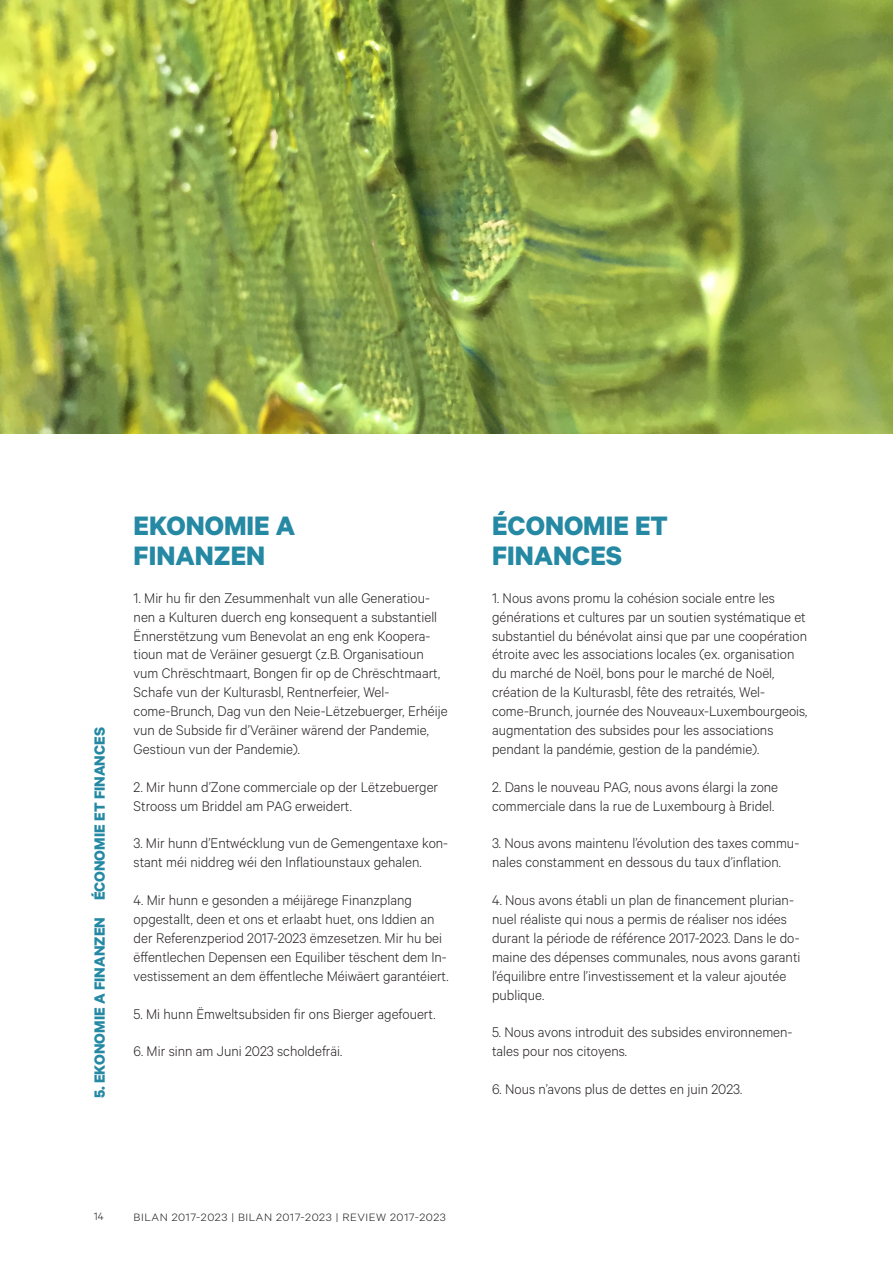
<style>
.page{position:relative;width:893px;height:1263px;background:#fff}
.page>*{position:absolute;margin:0;border:0;box-sizing:border-box;transform-origin:0 0}
._00_PAGE_COUL_TITRE{font:700 30px "Calibre";color:#2589a4}
.t1{font:700 16.65px "Calibre";color:#2589a4}
._00_PAGE_COUL_TITRE-2{font:300 15.75px/18.9px "Calibre";color:#231f20}
.t2{font:300 12px "Calibre";letter-spacing:.04em;color:#231f20;scale:1.1 1}
.t3{font:300 12px "Calibre";letter-spacing:.04em;color:#231f20}
</style>
<div class="page">
<img style="left:0;top:0;width:893px;height:434px">
<p class="t1" style="left:90px;top:1098px;width:373px;rotate:-90deg">5. EKONOMIE A FINANZEN ÉCONOMIE ET FINANCES</p>
<p class="_00_PAGE_COUL_TITRE" style="left:134px;top:507px;width:163px">EKONOMIE A</p>
<p class="_00_PAGE_COUL_TITRE" style="left:134px;top:537px;width:133px">FINANZEN</p>
<p class="_00_PAGE_COUL_TITRE-2" style="left:134px;top:588px;width:315px">1. Mir hu fir den Zesummenhalt vun alle Generatiou&shy;nen a Kulturen duerch eng konsequent a substantiell Ënnerstëtzung vum Benevolat an eng enk Koopera&shy;tioun mat de Veräiner gesuergt (z.B. Organisatioun vum Chrëschtmaart, Bongen fir op de Chrëschtmaart, Schafe vun der Kulturasbl, Rentnerfeier, Wel&shy;come-Brunch, Dag vun den Neie-Lëtzebuerger, Erhéije vun de Subside fir d’Veräiner wärend der Pandemie, Gestioun vun der Pandemie).</p>
<p class="_00_PAGE_COUL_TITRE-2" style="left:134px;top:777px;width:306px">2. Mir hunn d’Zone commerciale op der Lëtzebuerger<br>Strooss um Briddel am PAG erweidert.</p>
<p class="_00_PAGE_COUL_TITRE-2" style="left:134px;top:833px;width:316px">3. Mir hunn d’Entwécklung vun de Gemengentaxe kon&shy;stant méi niddreg wéi den Inflatiounstaux gehalen.</p>
<p class="_00_PAGE_COUL_TITRE-2" style="left:134px;top:890px;width:316px">4. Mir hunn e gesonden a méijärege Finanzplang opgestallt, deen et ons et erlaabt huet, ons Iddien an der Referenzperiod 2017-2023 ëmzesetzen. Mir hu bei ëffentlechen Depensen een Equiliber tëschent dem In&shy;vestissement an dem ëffentleche Méiwäert garantéiert.</p>
<p class="_00_PAGE_COUL_TITRE-2" style="left:134px;top:1003px;width:303px">5. Mi hunn Ëmweltsubsiden fir ons Bierger agefouert.</p>
<p class="_00_PAGE_COUL_TITRE-2" style="left:134px;top:1041px;width:210px">6. Mir sinn am Juni 2023 scholdefräi.</p>
<p class="_00_PAGE_COUL_TITRE" style="left:492px;top:507px;width:177px">ÉCONOMIE ET</p>
<p class="_00_PAGE_COUL_TITRE" style="left:492px;top:537px;width:132px">FINANCES</p>
<p class="_00_PAGE_COUL_TITRE-2" style="left:492px;top:588px;width:317px">1. Nous avons promu la cohésion sociale entre les générations et cultures par un soutien systématique et substantiel du bénévolat ainsi que par une coopération étroite avec les associations locales (ex. organisation du marché de Noël, bons pour le marché de Noël, création de la Kulturasbl, fête des retraités, Wel&shy;come-Brunch, journée des Nouveaux-Luxembourgeois, augmentation des subsides pour les associations pendant la pandémie, gestion de la pandémie).</p>
<p class="_00_PAGE_COUL_TITRE-2" style="left:492px;top:777px;width:288px">2. Dans le nouveau PAG, nous avons élargi la zone commerciale dans la rue de Luxembourg à Bridel.</p>
<p class="_00_PAGE_COUL_TITRE-2" style="left:492px;top:833px;width:309px">3. Nous avons maintenu l’évolution des taxes commu&shy;nales constamment en dessous du taux d’inflation.</p>
<p class="_00_PAGE_COUL_TITRE-2" style="left:492px;top:890px;width:310px">4. Nous avons établi un plan de financement plurian&shy;nuel réaliste qui nous a permis de réaliser nos idées durant la période de référence 2017-2023. Dans le do&shy;maine des dépenses communales, nous avons garanti l’équilibre entre l’investissement et la valeur ajoutée publique.</p>
<p class="_00_PAGE_COUL_TITRE-2" style="left:492px;top:1022px;width:302px">5. Nous avons introduit des subsides environnemen&shy;tales pour nos citoyens.</p>
<p class="_00_PAGE_COUL_TITRE-2" style="left:492px;top:1079px;width:252px">6. Nous n’avons plus de dettes en juin 2023.</p>
<p class="t3" style="left:94px;top:1210px;width:11px">14</p>
<p class="t2" style="left:134px;top:1210px;width:285px">BILAN 2017-2023 | BILAN 2017-2023 | REVIEW 2017-2023</p>
</div>
